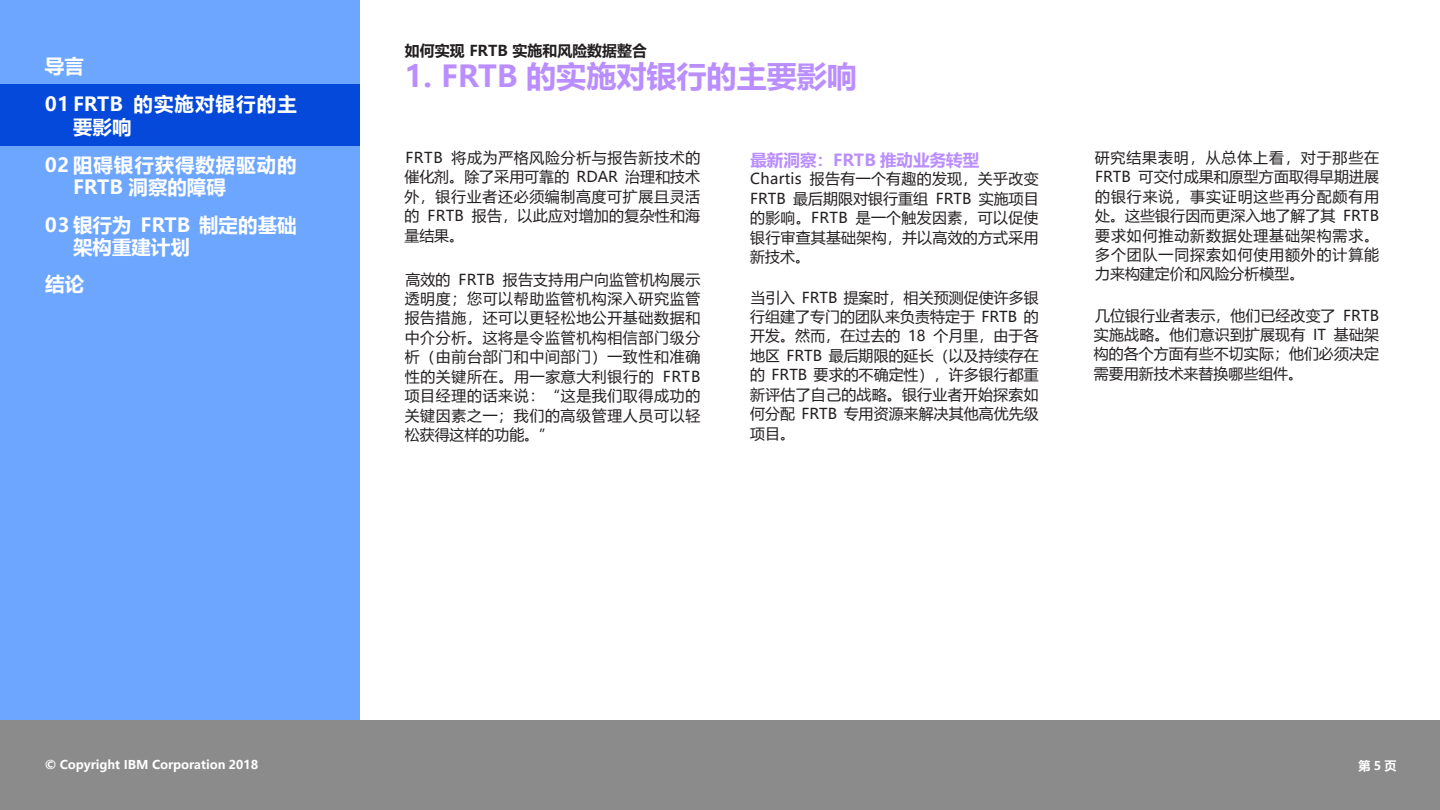
<style>
.page{position:relative;width:1440px;height:810px;background:#fff}
.page>*{position:absolute;margin:0;border:0;box-sizing:border-box;transform-origin:0 0}
.t1{font:700 30px "Microsoft Ya Hei";color:#ba8eff}
.t2{font:700 19.5px/22.5px "Microsoft Ya Hei";letter-spacing:.005em;color:#fff}
.t3{font:700 19.5px/22.5px "Microsoft Ya Hei";letter-spacing:.045em;color:#fff}
.t4{font:700 19.5px/22.5px "Microsoft Ya Hei";letter-spacing:.055em;color:#fff}
.t5{font:700 16.5px "Microsoft Ya Hei";color:#ba8eff}
.t6{font:15px/19.5px "Microsoft Ya Hei";letter-spacing:.01em;color:#231f20;text-align:justify}
.t7{font:700 15px "Microsoft Ya Hei";color:#231f20}
.Slide{font:700 12px "Microsoft Ya Hei";color:#fff}
</style>
<div class="page">
<div style="left:0;top:0;width:360px;height:48px;background:#6da6ff"></div>
<div style="left:0;top:303px;width:360px;height:417px;background:#6da6ff"></div>
<div style="left:0;top:720px;width:1440px;height:90px;background:#8b8b8b"></div>
<div style="left:0;top:48px;width:360px;height:37px;background:#6da6ff"></div>
<div style="left:0;top:145px;width:360px;height:61px;background:#6da6ff"></div>
<div style="left:0;top:84px;width:360px;height:62px;background:#0549da"></div>
<div style="left:0;top:206px;width:360px;height:61px;background:#6da6ff"></div>
<div style="left:0;top:267px;width:360px;height:36px;background:#6da6ff"></div>
<p class="t2" style="left:45px;top:54px;width:40px">导言</p>
<p class="t4" style="left:73px;top:92px;width:225px;text-indent:-28px">01 FRTB 的实施对银行的主要影响</p>
<p class="t3" style="left:73px;top:153px;width:225px;text-indent:-28px">02 阻碍银行获得数据驱动的<br>FRTB 洞察的障碍</p>
<p class="t2" style="left:73px;top:213px;width:225px;text-indent:-28px">03 银行为 FRTB 制定的基础架构重建计划</p>
<p class="t2" style="left:45px;top:272px;width:40px">结论</p>
<p class="t7" style="left:405px;top:40px;width:244px">如何实现 FRTB 实施和风险数据整合</p>
<h1 class="t1" style="left:405px;top:55px;width:453px">1. FRTB 的实施对银行的主要影响</h1>
<p class="t6" style="left:404px;top:147px;width:297px">FRTB 将成为严格风险分析与报告新技术的催化剂。除了采用可靠的 RDAR 治理和技术外，银行业者还必须编制高度可扩展且灵活的 FRTB 报告，以此应对增加的复杂性和海量结果。</p>
<p class="t6" style="left:405px;top:269px;width:297px">高效的 FRTB 报告支持用户向监管机构展示透明度；您可以帮助监管机构深入研究监管报告措施，还可以更轻松地公开基础数据和中介分析。这将是令监管机构相信部门级分析（由前台部门和中间部门）一致性和准确性的关键所在。用一家意大利银行的 FRTB项目经理的话来说：“这是我们取得成功的关键因素之一；我们的高级管理人员可以轻松获得这样的功能。”</p>
<p class="t5" style="left:750px;top:148px;width:230px">最新洞察：FRTB 推动业务转型</p>
<p class="t6" style="left:750px;top:169px;width:290px">Chartis 报告有一个有趣的发现，关乎改变FRTB 最后期限对银行重组 FRTB 实施项目的影响。FRTB 是一个触发因素，可以促使银行审查其基础架构，并以高效的方式采用新技术。</p>
<p class="t6" style="left:750px;top:287px;width:290px">当引入 FRTB 提案时，相关预测促使许多银行组建了专门的团队来负责特定于 FRTB 的开发。然而，在过去的 18 个月里，由于各地区 FRTB 最后期限的延长（以及持续存在的 FRTB 要求的不确定性），许多银行都重新评估了自己的战略。银行业者开始探索如何分配 FRTB 专用资源来解决其他高优先级项目。</p>
<p class="t6" style="left:1095px;top:147px;width:286px">研究结果表明，从总体上看，对于那些在FRTB 可交付成果和原型方面取得早期进展的银行来说，事实证明这些再分配颇有用处。这些银行因而更深入地了解了其 FRTB要求如何推动新数据处理基础架构需求。多个团队一同探索如何使用额外的计算能力来构建定价和风险分析模型。</p>
<p class="t6" style="left:1094px;top:305px;width:287px">几位银行业者表示，他们已经改变了 FRTB实施战略。他们意识到扩展现有 IT 基础架构的各个方面有些不切实际；他们必须决定需要用新技术来替换哪些组件。</p>
<p class="Slide" style="left:45px;top:756px;width:215px">© Copyright IBM Corporation 2018</p>
<p class="Slide" style="left:1358px;top:758px;width:39px">第5页</p>
</div>
